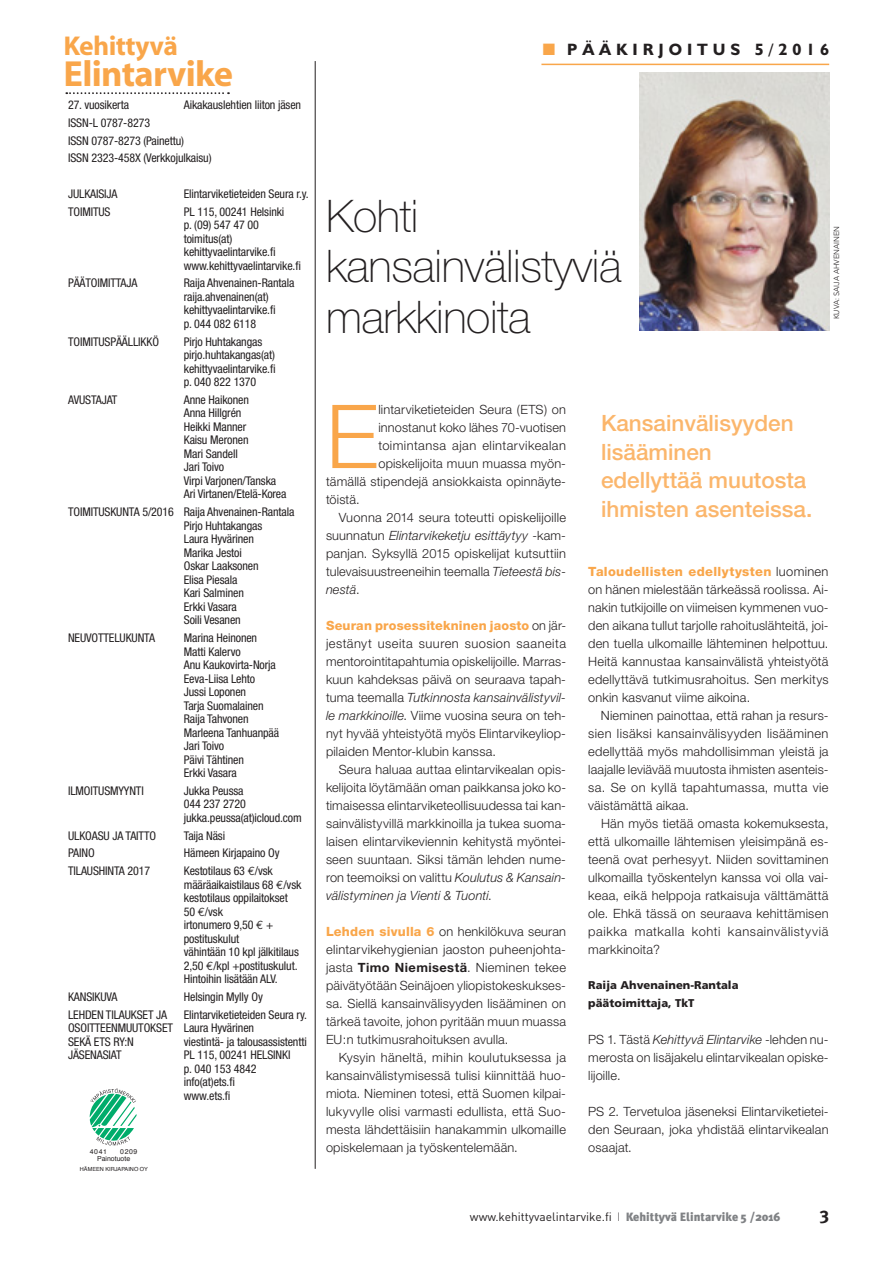
<style>
.page{position:relative;width:893px;height:1263px;background:#fff}
.page>*{position:absolute;margin:0;border:0;box-sizing:border-box;transform-origin:0 0}
.t1{font:300 88.35px "Helvetica Neue";color:#f9a64a}
.t2{font:100 45px/51px "Helvetica Neue";letter-spacing:-.01em;color:#231f20}
.t3{font:36.45px "Myriad Headline";color:#f9a64a}
.t4{font:27.3px "Myriad Headline";color:#f9a64a}
.t5{font:500 22.5px/28.5px "Helvetica Neue LT Std";color:#fbb66c}
.t6{font:700 18px "Meta Plus";color:#231f20}
.t7{font:700 16.5px "Humanist 521 BT";letter-spacing:.3em;color:#231f20}
.t8{font:300 12.75px/18px "Helvetica Neue";letter-spacing:.015em;color:#231f20;text-align:justify}
.t9{font:800 12.75px "Helvetica Neue LT Std";letter-spacing:.02em;color:#f9a64a}
.t10{font:italic 300 12.75px "Helvetica Neue";letter-spacing:.01em;color:#231f20}
.t11{font:300 12.75px "Helvetica Neue";letter-spacing:.035em;color:#231f20}
.t12{font:condensed 12px/13.5px "Helvetica Neue";letter-spacing:-.01em;color:#231f20}
.t13{font:12px "DIN";color:#231f20}
.t14{font:900 11.25px/17.2px "Frutiger";color:#231f20}
.t15{font:300 7.5px "Avenir";color:#231f20}
.t16{font:6.9px/6.9px "Helvetica";color:#231f20}
.t17{font:5.55px "Helvetica";color:#231f20}
.s1{font-family:"Euro Mono";font-stretch:normal}
.s2{color:#f9a64a}
.s3{font-style:normal}
.s4{font-style:italic}
.s5{font-family:"Helvetica Neue";font-weight:300;color:#231f20}
.s6{font-family:"Helvetica Neue LT Std";font-weight:800;color:#f9a64a}
.s7{font-weight:700}
.s8{font-family:"Helvetica Neue";font-weight:100;font-stretch:condensed}
.s9{font-family:"Meta Plus";font-weight:900;color:#808285}
</style>
<div class="page">
<img style="left:639px;top:73px;width:190px;height:257px">
<hr style="left:541px;top:64px;width:288px;height:1px;background:#f9a64a">
<svg style="left:66px;top:92px;width:163px;height:2px"></svg>
<hr style="left:315px;top:61px;width:1px;height:1108px;background:#231f20">
<svg style="left:90px;top:1088px;width:47px;height:57px"></svg>
<h3 class="t4" style="left:64px;top:32px;width:116px">Kehittyvä</h3>
<h3 class="t3" style="left:64px;top:55px;width:171px">Elintarvike</h3>
<p class="t12" style="left:68px;top:98px;width:63px">27. vuosikerta</p>
<p class="t12" style="left:184px;top:98px;width:119px">Aikakauslehtien liiton jäsen</p>
<p class="t12" style="left:68px;top:114px;width:145px;line-height:17.7px">ISSN-L 0787-8273<br>ISSN 0787-8273 (Painettu)<br>ISSN 2323-458X (Verkkojulkaisu)</p>
<p class="t12" style="left:68px;top:187px;width:51px">JULKAISIJA</p>
<p class="t12" style="left:184px;top:187px;width:126px">Elintarviketieteiden Seura r.y.</p>
<p class="t12" style="left:68px;top:205px;width:44px">TOIMITUS</p>
<p class="t12" style="left:184px;top:205px;width:119px">PL 115, 00241 Helsinki<br>p. (09) 547 47 00 toimitus(at) kehittyvaelintarvike.fi www.kehittyvaelintarvike.fi</p>
<p class="t12" style="left:68px;top:276px;width:71px">PÄÄTOIMITTAJA</p>
<p class="t12" style="left:184px;top:276px;width:112px">Raija Ahvenainen-Rantala raija.ahvenainen(at) kehittyvaelintarvike.fi<br>p. 044 082 6118</p>
<p class="t12" style="left:68px;top:335px;width:92px">TOIMITUSPÄÄLLIKKÖ</p>
<p class="t12" style="left:184px;top:335px;width:93px">Pirjo Huhtakangas pirjo.huhtakangas(at) kehittyvaelintarvike.fi p. 040 822 1370</p>
<p class="t12" style="left:68px;top:393px;width:51px">AVUSTAJAT</p>
<p class="t12" style="left:184px;top:393px;width:104px">Anne Haikonen<br>Anna Hillgrén<br>Heikki Manner<br>Kaisu Meronen<br>Mari Sandell<br>Jari Toivo<br>Virpi Varjonen/Tanska<br>Ari Virtanen/Etelä-Korea</p>
<p class="t12" style="left:184px;top:505px;width:112px;text-indent:-116px">TOIMITUSKUNTA 5/2016 Raija Ahvenainen-Rantala<br>Pirjo Huhtakangas<br>Laura Hyvärinen<br>Marika Jestoi<br>Oskar Laaksonen<br>Elisa Piesala<br>Kari Salminen<br>Erkki Vasara<br>Soili Vesanen</p>
<p class="t12" style="left:68px;top:631px;width:89px">NEUVOTTELUKUNTA</p>
<p class="t12" style="left:184px;top:631px;width:97px">Marina Heinonen<br>Matti Kalervo<br>Anu Kaukovirta-Norja<br>Eeva-Liisa Lehto<br>Jussi Loponen<br>Tarja Suomalainen<br>Raija Tahvonen<br>Marleena Tanhuanpää<br>Jari Toivo<br>Päivi Tähtinen<br>Erkki Vasara</p>
<p class="t12" style="left:68px;top:784px;width:77px">ILMOITUSMYYNTI</p>
<p class="t12" style="left:184px;top:784px;width:119px">Jukka Peussa<br>044 237 2720 jukka.peussa(at)icloud.com</p>
<p class="t12" style="left:68px;top:828px;width:90px">ULKOASU JA TAITTO</p>
<p class="t12" style="left:184px;top:828px;width:43px">Taija Näsi</p>
<p class="t12" style="left:68px;top:846px;width:28px">PAINO</p>
<p class="t12" style="left:184px;top:846px;width:97px">Hämeen Kirjapaino Oy</p>
<p class="t12" style="left:68px;top:864px;width:84px">TILAUSHINTA 2017</p>
<p class="t12" style="left:184px;top:864px;width:119px">Kestotilaus 63 <span class="s1">€</span>/vsk määräaikaistilaus 68 <span class="s1">€</span>/vsk kestotilaus oppilaitokset<br>50 <span class="s1">€</span>/vsk<br>irtonumero 9,50 <span class="s1">€</span> + postituskulut<br>vähintään 10 kpl jälkitilaus<br>2,50 <span class="s1">€</span>/kpl +postituskulut.<br>Hintoihin lisätään ALV.</p>
<p class="t12" style="left:68px;top:990px;width:51px">KANSIKUVA</p>
<p class="t12" style="left:184px;top:990px;width:81px">Helsingin Mylly Oy</p>
<p class="t12" style="left:68px;top:1007px;width:101px">LEHDEN TILAUKSET JA</p>
<p class="t12" style="left:68px;top:1007px;width:241px;text-indent:116px">Elintarviketieteiden Seura ry.<br>OSOITTEENMUUTOKSET Laura Hyvärinen<br>SEKÄ ETS RY:N</p>
<p class="t12" style="left:184px;top:1034px;width:124px">viestintä- ja talousassistentti</p>
<p class="t12" style="left:68px;top:1048px;width:55px">JÄSENASIAT</p>
<p class="t12" style="left:184px;top:1048px;width:108px">PL 115, 00241 HELSINKI p. 040 153 4842 info(at)ets.fi<br>www.ets.fi</p>
<p class="t16" style="left:97px;top:1149px;width:42px;text-indent:23px">0209<br>Painotuote</p>
<p class="t16" style="left:90px;top:1149px;width:19px">4041</p>
<p class="t17" style="left:80px;top:1165px;width:70px">HÄMEEN KIRJAPAINO OY</p>
<p class="t7" style="left:543px;top:39px;width:288px"><span class="s2">■</span> PÄÄKIRJOITUS 5/2016</p>
<h2 class="t2" style="left:326px;top:190px;width:297px">Kohti kansainvälistyviä markkinoita</h2>
<p class="t15" style="left:832px;top:319px;width:95px;rotate:-90deg">KUVA: SAIJA AHVENAINEN</p>
<h1 class="t1" style="left:326px;top:383px;width:54px">E</h1>
<p class="t8" style="left:378px;top:400px;width:189px">lintarviketieteiden Seura (ETS) on</p>
<p class="t8" style="left:378px;top:418px;width:189px">innostanut koko lähes 70-vuotisen</p>
<p class="t11" style="left:378px;top:438px;width:189px">toimintansa ajan elintarvikealan</p>
<p class="t8" style="left:378px;top:454px;width:189px">opiskelijoita muun muassa myön-</p>
<p class="t8" style="left:326px;top:472px;width:242px">tämällä stipendejä ansiokkaista opinnäyte-</p>
<p class="t8" style="left:326px;top:490px;width:35px">töistä.</p>
<p class="t8" style="left:339px;top:508px;width:229px">Vuonna 2014 seura toteutti opiskelijoille</p>
<p class="t10" style="left:326px;top:528px;width:241px"><span class="s3">suunnatun</span> Elintarvikeketju esittäytyy <span class="s3">-kam-</span></p>
<p class="t8" style="left:326px;top:544px;width:241px">panjan. Syksyllä 2015 opiskelijat kutsuttiin</p>
<p class="t8" style="left:326px;top:562px;width:242px">tulevaisuustreeneihin teemalla <span class="s4">Tieteestä bis-</span></p>
<p class="t10" style="left:326px;top:582px;width:35px">nestä<span class="s3">.</span></p>
<p class="t9" style="left:326px;top:618px;width:242px">Seuran prosessitekninen jaosto <span class="s5">on jär-</span></p>
<p class="t8" style="left:326px;top:634px;width:242px">jestänyt useita suuren suosion saaneita mentorointitapahtumia opiskelijoille. Marras&shy;kuun kahdeksas päivä on seuraava tapah&shy;tuma teemalla <span class="s4">Tutkinnosta kansainvälistyvil&shy;le markkinoille</span>. Viime vuosina seura on teh&shy;nyt hyvää yhteistyötä myös Elintarvikeyliop&shy;pilaiden Mentor-klubin kanssa.</p>
<p class="t8" style="left:326px;top:760px;width:242px;text-indent:13px">Seura haluaa auttaa elintarvikealan opis&shy;kelijoita löytämään oman paikkansa joko ko&shy;timaisessa elintarviketeollisuudessa tai kan&shy;sainvälistyvillä markkinoilla ja tukea suoma&shy;laisen elintarvikeviennin kehitystä myöntei&shy;seen suuntaan. Siksi tämän lehden nume&shy;ron teemoiksi on valittu <span class="s4">Koulutus &amp; Kansain&shy;välistyminen ja Vienti &amp; Tuonti</span>.</p>
<p class="t8" style="left:326px;top:922px;width:242px"><span class="s6">Lehden sivulla 6</span> on henkilökuva seuran elintarvikehygienian jaoston puheenjohta&shy;jasta <span class="s7">Timo Niemisestä</span>. Nieminen tekee päivätyötään Seinäjoen yliopistokeskukses&shy;sa. Siellä kansainvälisyyden lisääminen on tärkeä tavoite, johon pyritään muun muassa EU:n tutkimusrahoituksen avulla.</p>
<p class="t8" style="left:326px;top:1048px;width:242px;text-indent:13px">Kysyin häneltä, mihin koulutuksessa ja kansainvälistymisessä tulisi kiinnittää huo&shy;miota. Nieminen totesi, että Suomen kilpai&shy;lukyvylle olisi varmasti edullista, että Suo&shy;mesta lähdettäisiin hanakammin ulkomaille opiskelemaan ja työskentelemään.</p>
<h3 class="t5" style="left:601px;top:409px;width:213px">Kansainvälisyyden lisääminen edellyttää muutosta ihmisten asenteissa.</h3>
<p class="t9" style="left:588px;top:564px;width:242px">Taloudellisten edellytysten <span class="s5">luominen</span></p>
<p class="t8" style="left:588px;top:580px;width:242px">on hänen mielestään tärkeässä roolissa. Ai&shy;nakin tutkijoille on viimeisen kymmenen vuo&shy;den aikana tullut tarjolle rahoituslähteitä, joi&shy;den tuella ulkomaille lähteminen helpottuu.<br>Heitä kannustaa kansainvälistä yhteistyötä edellyttävä tutkimusrahoitus. Sen merkitys onkin kasvanut viime aikoina.</p>
<p class="t8" style="left:588px;top:706px;width:242px;text-indent:13px">Nieminen painottaa, että rahan ja resurs&shy;sien lisäksi kansainvälisyyden lisääminen edellyttää myös mahdollisimman yleistä ja laajalle leviävää muutosta ihmisten asenteis&shy;sa. Se on kyllä tapahtumassa, mutta vie väistämättä aikaa.</p>
<p class="t8" style="left:588px;top:814px;width:242px;text-indent:13px">Hän myös tietää omasta kokemuksesta, että ulkomaille lähtemisen yleisimpänä es&shy;teenä ovat perhesyyt. Niiden sovittaminen ulkomailla työskentelyn kanssa voi olla vai&shy;keaa, eikä helppoja ratkaisuja välttämättä ole. Ehkä tässä on seuraava kehittämisen paikka matkalla kohti kansainvälistyviä markkinoita?</p>
<p class="t14" style="left:588px;top:977px;width:152px">Raija Ahvenainen-Rantala päätoimittaja, TkT</p>
<p class="t8" style="left:588px;top:1030px;width:242px">PS 1. Tästä <span class="s4">Kehittyvä Elintarvike</span> -lehden nu&shy;merosta on lisäjakelu elintarvikealan opiske&shy;lijoille.</p>
<p class="t8" style="left:588px;top:1102px;width:242px">PS 2. Tervetuloa jäseneksi Elintarviketietei&shy;den Seuraan, joka yhdistää elintarvikealan osaajat.</p>
<p class="t13" style="left:470px;top:1209px;width:312px">www.kehittyvaelintarvike.fi <span class="s8">I</span> <span class="s9">Kehittyvä Elintarvike 5 /2016</span></p>
<h3 class="t6" style="left:820px;top:1203px;width:11px">3</h3>
</div>
